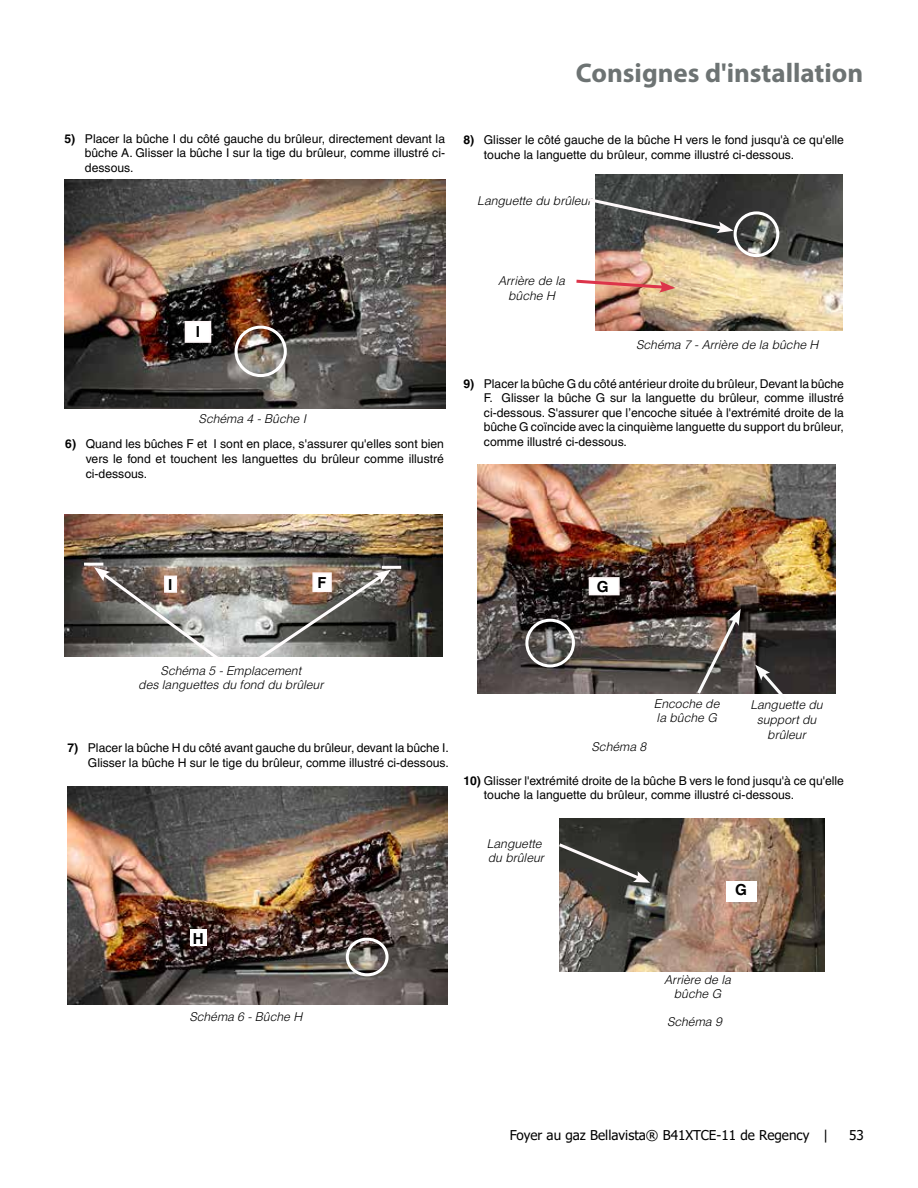
<style>
.page{position:relative;width:918px;height:1188px;background:#fff}
.page>*{position:absolute;margin:0;border:0;box-sizing:border-box;transform-origin:0 0}
.t1{font:700 27px "Myriad Pro";color:#6d7373}
.t2{font:700 15.15px "Arial";color:#000}
.t3{font:700 15.15px "Helvetica";color:#000}
.t4{font:13.5px "Tahoma";color:#000}
.t5{font:12.15px/14.5px "Helvetica";color:#000;text-align:justify}
.t6{font:italic 300 12.15px/14.5px "Helvetica";color:#000;text-align:center}
.s1{font-weight:700}
</style>
<div class="page">
<img style="left:64px;top:179px;width:381px;height:229px">
<div style="left:185px;top:322px;width:26px;height:20px;background:#fff"></div>
<div style="left:185px;top:321px;width:26px;height:22px;border:2px solid #fef6f7"></div>
<img style="left:64px;top:515px;width:379px;height:141px">
<hr style="left:84px;top:563px;width:19px;height:3px;background:#fffcfd">
<hr style="left:382px;top:566px;width:19px;height:3px;background:#fffcfd">
<svg style="left:94px;top:567px;width:133px;height:90px;background:#86817c"></svg>
<svg style="left:250px;top:570px;width:141px;height:87px;background:#78736d"></svg>
<img style="left:67px;top:787px;width:380px;height:217px">
<div style="left:190px;top:929px;width:17px;height:17px;background:#fff"></div>
<img style="left:477px;top:465px;width:358px;height:228px">
<svg style="left:695px;top:609px;width:46px;height:85px;background:#645c58"></svg>
<svg style="left:755px;top:665px;width:35px;height:29px"></svg>
<div style="left:589px;top:578px;width:30px;height:17px;background:#fff"></div>
<div style="left:589px;top:577px;width:31px;height:18px;border:2px solid #fef6f7"></div>
<img style="left:559px;top:818px;width:266px;height:154px">
<img style="left:595px;top:175px;width:247px;height:156px">
<svg style="left:559px;top:841px;width:91px;height:42px;background:#494843"></svg>
<svg style="left:595px;top:196px;width:139px;height:37px;background:#535251"></svg>
<svg style="left:576px;top:278px;width:99px;height:15px"></svg>
<div style="left:726px;top:881px;width:31px;height:20px;background:#fff"></div>
<div style="left:235px;top:326px;width:52px;height:51px;border:3px solid #fff;border-radius:50%"></div>
<div style="left:165px;top:576px;width:11px;height:16px;background:#fff"></div>
<div style="left:164px;top:576px;width:13px;height:17px;border:2px solid #fef6f7"></div>
<div style="left:313px;top:573px;width:18px;height:18px;background:#fff"></div>
<div style="left:312px;top:572px;width:20px;height:20px;border:2px solid #fef6f7"></div>
<div style="left:346px;top:938px;width:43px;height:38px;border:3px solid #fff;border-radius:50%"></div>
<div style="left:734px;top:211px;width:45px;height:46px;border:3px solid #fff;border-radius:50%"></div>
<div style="left:525px;top:619px;width:50px;height:48px;border:3px solid #fff;border-radius:50%"></div>
<p class="t5" style="left:85px;top:131px;width:362px;text-indent:-21px"><span class="s1">5)</span> Placer la bûche I du côté gauche du brûleur, directement devant la bûche A. Glisser la bûche I sur la tige du brûleur, comme illustré ci&shy;dessous.</p>
<h1 class="t1" style="left:576px;top:55px;width:289px">Consignes d'installation</h1>
<p class="t5" style="left:484px;top:133px;width:362px;text-indent:-21px"><span class="s1">8)</span> Glisser le côté gauche de la bûche H vers le fond jusqu'à ce qu'elle touche la languette du brûleur, comme illustré ci-dessous.</p>
<p class="t6" style="left:477px;top:193px;width:116px">Languette du brûleur</p>
<p class="t2" style="left:196px;top:321px;width:6px">I</p>
<p class="t6" style="left:199px;top:411px;width:109px">Schéma 4 - Bûche I</p>
<p class="t5" style="left:86px;top:437px;width:360px;text-indent:-21px"><span class="s1">6)</span> Quand les bûches F et I sont en place, s'assurer qu'elles sont bien vers le fond et touchent les languettes du brûleur comme illustré ci-dessous.</p>
<p class="t6" style="left:498px;top:273px;width:68px">Arrière de la bûche H</p>
<p class="t6" style="left:636px;top:338px;width:184px">Schéma 7 - Arrière de la bûche H</p>
<p class="t5" style="left:484px;top:376px;width:362px;text-indent:-21px"><span class="s1">9)</span> Placer la bûche G du côté antérieur droite du brûleur, Devant la bûche F. Glisser la bûche G sur la languette du brûleur, comme illustré ci-dessous. S'assurer que l’encoche située à l'extrémité droite de la bûche G coïncide avec la cinquième languette du support du brûleur, comme illustré ci-dessous.</p>
<p class="t2" style="left:168px;top:574px;width:6px">I</p>
<p class="t2" style="left:317px;top:572px;width:11px">F</p>
<p class="t3" style="left:597px;top:577px;width:13px">G</p>
<p class="t6" style="left:138px;top:663px;width:187px">Schéma 5 - Emplacement<br>des languettes du fond du brûleur</p>
<p class="t5" style="left:67px;top:741px;width:383px;text-align:right"><span class="s1">7)</span> Placer la bûche H du côté avant gauche du brûleur, devant la bûche I.<br>Glisser la bûche H sur le tige du brûleur, comme illustré ci-dessous.</p>
<p class="t3" style="left:193px;top:929px;width:12px">H</p>
<p class="t6" style="left:592px;top:739px;width:56px">Schéma 8</p>
<p class="t6" style="left:654px;top:696px;width:67px;text-align:left">Encoche de la bûche G</p>
<p class="t6" style="left:750px;top:697px;width:74px">Languette du support du brûleur</p>
<p class="t5" style="left:484px;top:773px;width:362px;text-indent:-21px"><span class="s1">10)</span> Glisser l'extrémité droite de la bûche B vers le fond jusqu'à ce qu'elle touche la languette du brûleur, comme illustré ci-dessous.</p>
<p class="t6" style="left:487px;top:836px;width:59px;text-align:left">Languette du brûleur</p>
<p class="t3" style="left:735px;top:881px;width:13px">G</p>
<p class="t6" style="left:664px;top:972px;width:68px">Arrière de la bûche G</p>
<p class="t6" style="left:189px;top:1009px;width:114px">Schéma 6 - Bûche H</p>
<p class="t6" style="left:667px;top:1014px;width:56px">Schéma 9</p>
<p class="t4" style="left:510px;top:1126px;width:320px">Foyer au gaz Bellavista® B41XTCE-11 de Regency |</p>
<p class="t4" style="left:849px;top:1126px;width:16px">53</p>
</div>
